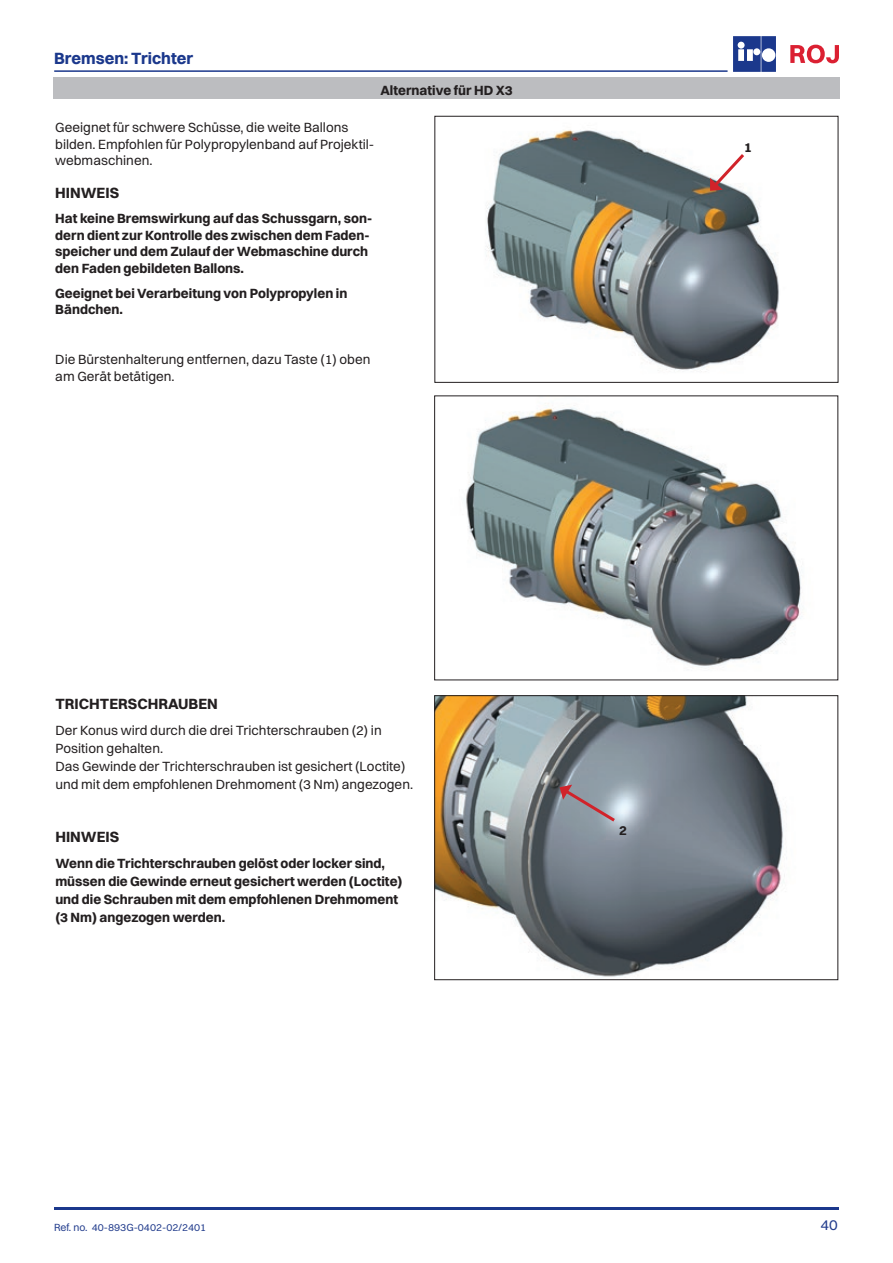
<style>
.page{position:relative;width:893px;height:1263px;background:#fff}
.page>*{position:absolute;margin:0;border:0;box-sizing:border-box;transform-origin:0 0}
.t1{font:700 16.5px "Switzer";color:#1b388c}
.t2{font:700 15px "Switzer";color:#231f20}
.t3{font:15px "Switzer";color:#253f8e}
.t4{font:700 13.5px/16.5px "Switzer";color:#231f20}
.t5{font:13.5px/16.5px "Switzer";color:#231f20}
.t6{font:10.5px "Switzer";color:#253f8e}
</style>
<div class="page">
<hr style="left:54px;top:70px;width:674px;height:2px;background:#1b388c">
<svg style="left:733px;top:36px;width:43px;height:36px"></svg>
<svg style="left:790px;top:45px;width:49px;height:18px"></svg>
<hr style="left:54px;top:1208px;width:785px;height:2px;background:#1b388c">
<img style="left:485px;top:130px;width:294px;height:242px">
<div style="left:434px;top:116px;width:404px;height:267px;border:1px solid #231f20"></div>
<img style="left:466px;top:407px;width:335px;height:261px">
<img style="left:436px;top:697px;width:349px;height:280px">
<div style="left:434px;top:695px;width:404px;height:285px;border:1px solid #231f20"></div>
<svg style="left:710px;top:151px;width:37px;height:40px"></svg>
<svg style="left:560px;top:785px;width:58px;height:39px;background:#9b959e"></svg>
<div style="left:53px;top:77px;width:787px;height:22px;background:#bcbdc0"></div>
<p class="t1" style="left:54px;top:48px;width:141px">Bremsen: Trichter</p>
<p class="t4" style="left:380px;top:81px;width:134px">Alternative für HD X3</p>
<p class="t5" style="left:55px;top:119px;width:321px">Geeignet für schwere Schüsse, die weite Ballons bilden. Empfohlen für Polypropylenband auf Projektil&shy;webmaschinen.</p>
<p class="t2" style="left:55px;top:184px;width:65px">HINWEIS</p>
<p class="t4" style="left:55px;top:210px;width:318px">Hat keine Bremswirkung auf das Schussgarn, son&shy;dern dient zur Kontrolle des zwischen dem Faden&shy;speicher und dem Zulauf der Webmaschine durch den Faden gebildeten Ballons.</p>
<p class="t4" style="left:55px;top:285px;width:294px">Geeignet bei Verarbeitung von Polypropylen in<br>Bändchen.</p>
<p class="t5" style="left:55px;top:351px;width:317px">Die Bürstenhalterung entfernen, dazu Taste (1) oben am Gerät betätigen.</p>
<p class="t4" style="left:744px;top:139px;width:9px">1</p>
<p class="t2" style="left:55px;top:694px;width:164px">TRICHTERSCHRAUBEN</p>
<p class="t5" style="left:55px;top:721px;width:359px;line-height:18px">Der Konus wird durch die drei Trichterschrauben (2) in Position gehalten.<br>Das Gewinde der Trichterschrauben ist gesichert (Loctite) und mit dem empfohlenen Drehmoment (3 Nm) angezogen.</p>
<p class="t2" style="left:55px;top:827px;width:65px">HINWEIS</p>
<p class="t4" style="left:55px;top:854px;width:349px;line-height:18px">Wenn die Trichterschrauben gelöst oder locker sind, müssen die Gewinde erneut gesichert werden (Loctite) und die Schrauben mit dem empfohlenen Drehmoment (3 Nm) angezogen werden.</p>
<p class="t6" style="left:54px;top:1221px;width:154px">Ref. no. 40-893G-0402-02/2401</p>
<p class="t4" style="left:619px;top:821px;width:9px">2</p>
<p class="t3" style="left:820px;top:1216px;width:19px">40</p>
</div>
